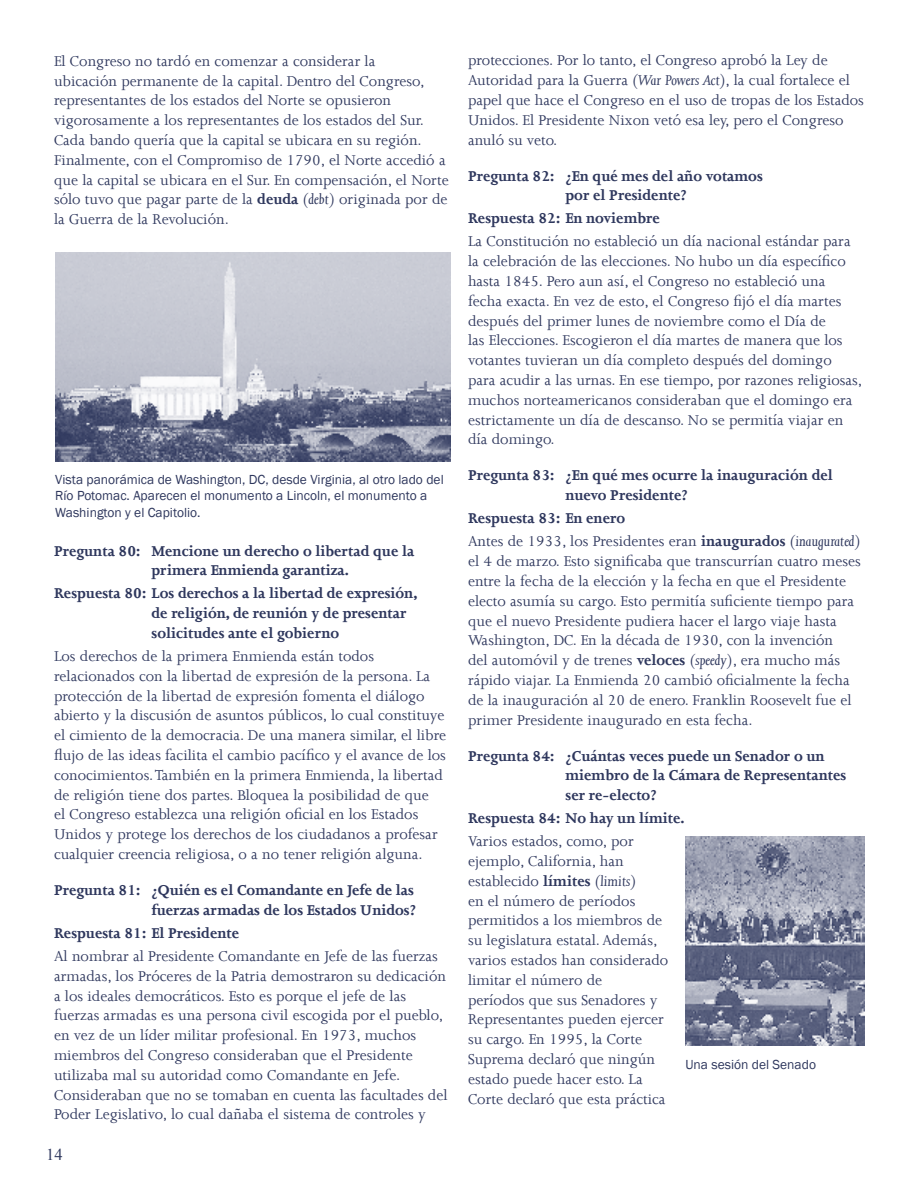
<style>
.page{position:relative;width:918px;height:1188px;background:#fff}
.page>*{position:absolute;margin:0;border:0;box-sizing:border-box;transform-origin:0 0}
.Normal_last{font:16.5px/19.8px "Joanna";color:#2e375d}
.questions{font:700 16.5px/19.8px "Joanna";color:#2e375d}
.answer{font:700 16.5px/19.8px "Joanna";color:#2e375d}
.t1{font:16.5px "Times New Roman";color:#2e375d}
.t2{font:13.5px/16.5px "Franklin Gothic";color:#2e375d}
.s1{font-weight:700}
.s2{font-style:italic}
</style>
<div class="page">
<img style="left:55px;top:252px;width:396px;height:210px">
<img style="left:686px;top:836px;width:178px;height:210px">
<p class="Normal_last" style="left:54px;top:50px;width:396px">El Congreso no tardó en comenzar a considerar la<br>ubicación permanente de la capital. Dentro del Congreso, representantes de los estados del Norte se opusieron vigorosamente a los representantes de los estados del Sur.<br>Cada bando quería que la capital se ubicara en su región.<br>Finalmente, con el Compromiso de 1790, el Norte accedió a que la capital se ubicara en el Sur. En compensación, el Norte sólo tuvo que pagar parte de la <span class="s1">deuda</span> <span class="s2">(debt)</span> originada por de la Guerra de la Revolución.</p>
<p class="t2" style="left:55px;top:471px;width:390px">Vista panorámica de Washington, DC, desde Virginia, al otro lado del<br>Río Potomac. Aparecen el monumento a Lincoln, el monumento a<br>Washington y el Capitolio.</p>
<p class="questions" style="left:152px;top:540px;width:264px;text-indent:-98px">Pregunta 80: Mencione un derecho o libertad que la primera Enmienda garantiza.</p>
<p class="answer" style="left:152px;top:583px;width:268px;text-indent:-98px">Respuesta 80: Los derechos a la libertad de expresión, de religión, de reunión y de presentar solicitudes ante el gobierno</p>
<p class="Normal_last" style="left:54px;top:646px;width:394px">Los derechos de la primera Enmienda están todos relacionados con la libertad de expresión de la persona. La protección de la libertad de expresión fomenta el diálogo abierto y la discusión de asuntos públicos, lo cual constituye el cimiento de la democracia. De una manera similar, el libre flujo de las ideas facilita el cambio pacífico y el avance de los conocimientos. También en la primera Enmienda, la libertad de religión tiene dos partes. Bloquea la posibilidad de que<br>el Congreso establezca una religión oficial en los Estados Unidos y protege los derechos de los ciudadanos a profesar cualquier creencia religiosa, o a no tener religión alguna.</p>
<p class="questions" style="left:54px;top:880px;width:364px;text-align:right">Pregunta 81: ¿Quién es el Comandante en Jefe de las fuerzas armadas de los Estados Unidos?</p>
<p class="answer" style="left:54px;top:923px;width:187px">Respuesta 81: El Presidente</p>
<p class="Normal_last" style="left:54px;top:946px;width:395px">Al nombrar al Presidente Comandante en Jefe de las fuerzas armadas, los Próceres de la Patria demostraron su dedicación a los ideales democráticos. Esto es porque el jefe de las fuerzas armadas es una persona civil escogida por el pueblo, en vez de un líder militar profesional. En 1973, muchos miembros del Congreso consideraban que el Presidente utilizaba mal su autoridad como Comandante en Jefe.<br>Consideraban que no se tomaban en cuenta las facultades del Poder Legislativo, lo cual dañaba el sistema de controles y</p>
<p class="t1" style="left:46px;top:1144px;width:18px">14</p>
<p class="Normal_last" style="left:468px;top:50px;width:398px">protecciones. Por lo tanto, el Congreso aprobó la Ley de Autoridad para la Guerra <span class="s2">(War Powers Act)</span>, la cual fortalece el papel que hace el Congreso en el uso de tropas de los Estados Unidos. El Presidente Nixon vetó esa ley, pero el Congreso anuló su veto.</p>
<p class="questions" style="left:566px;top:165px;width:199px;text-indent:-98px">Pregunta 82: ¿En qué mes del año votamos por el Presidente?</p>
<p class="answer" style="left:468px;top:208px;width:193px">Respuesta 82: En noviembre</p>
<p class="Normal_last" style="left:468px;top:231px;width:396px">La Constitución no estableció un día nacional estándar para la celebración de las elecciones. No hubo un día específico hasta 1845. Pero aun así, el Congreso no estableció una fecha exacta. En vez de esto, el Congreso fijó el día martes después del primer lunes de noviembre como el Día de<br>las Elecciones. Escogieron el día martes de manera que los votantes tuvieran un día completo después del domingo para acudir a las urnas. En ese tiempo, por razones religiosas, muchos norteamericanos consideraban que el domingo era estrictamente un día de descanso. No se permitía viajar en día domingo.</p>
<p class="questions" style="left:566px;top:465px;width:269px;text-indent:-98px">Pregunta 83: ¿En qué mes ocurre la inauguración del nuevo Presidente?</p>
<p class="answer" style="left:468px;top:508px;width:159px">Respuesta 83: En enero</p>
<p class="Normal_last" style="left:468px;top:531px;width:394px">Antes de 1933, los Presidentes eran <span class="s1">inaugurados</span> <span class="s2">(inaugurated) </span>el 4 de marzo. Esto significaba que transcurrían cuatro meses entre la fecha de la elección y la fecha en que el Presidente electo asumía su cargo. Esto permitía suficiente tiempo para que el nuevo Presidente pudiera hacer el largo viaje hasta Washington, DC. En la década de 1930, con la invención<br>del automóvil y de trenes <span class="s1">veloces</span> <span class="s2">(speedy)</span>, era mucho más rápido viajar. La Enmienda 20 cambió oficialmente la fecha de la inauguración al 20 de enero. Franklin Roosevelt fue el primer Presidente inaugurado en esta fecha.</p>
<p class="questions" style="left:566px;top:745px;width:282px;text-indent:-98px">Pregunta 84: ¿Cuántas veces puede un Senador o un miembro de la Cámara de Representantes ser re-electo?</p>
<p class="answer" style="left:468px;top:808px;width:218px">Respuesta 84: No hay un límite.</p>
<p class="Normal_last" style="left:468px;top:831px;width:202px">Varios estados, como, por ejemplo, California, han establecido <span class="s1">límites</span> <span class="s2">(limits)<br></span>en el número de períodos permitidos a los miembros de su legislatura estatal. Además, varios estados han considerado limitar el número de<br>períodos que sus Senadores y<br>Representantes pueden ejercer su cargo. En 1995, la Corte<br>Suprema declaró que ningún estado puede hacer esto. La<br>Corte declaró que esta práctica</p>
<p class="t2" style="left:686px;top:1056px;width:132px">Una sesión del Senado</p>
</div>
